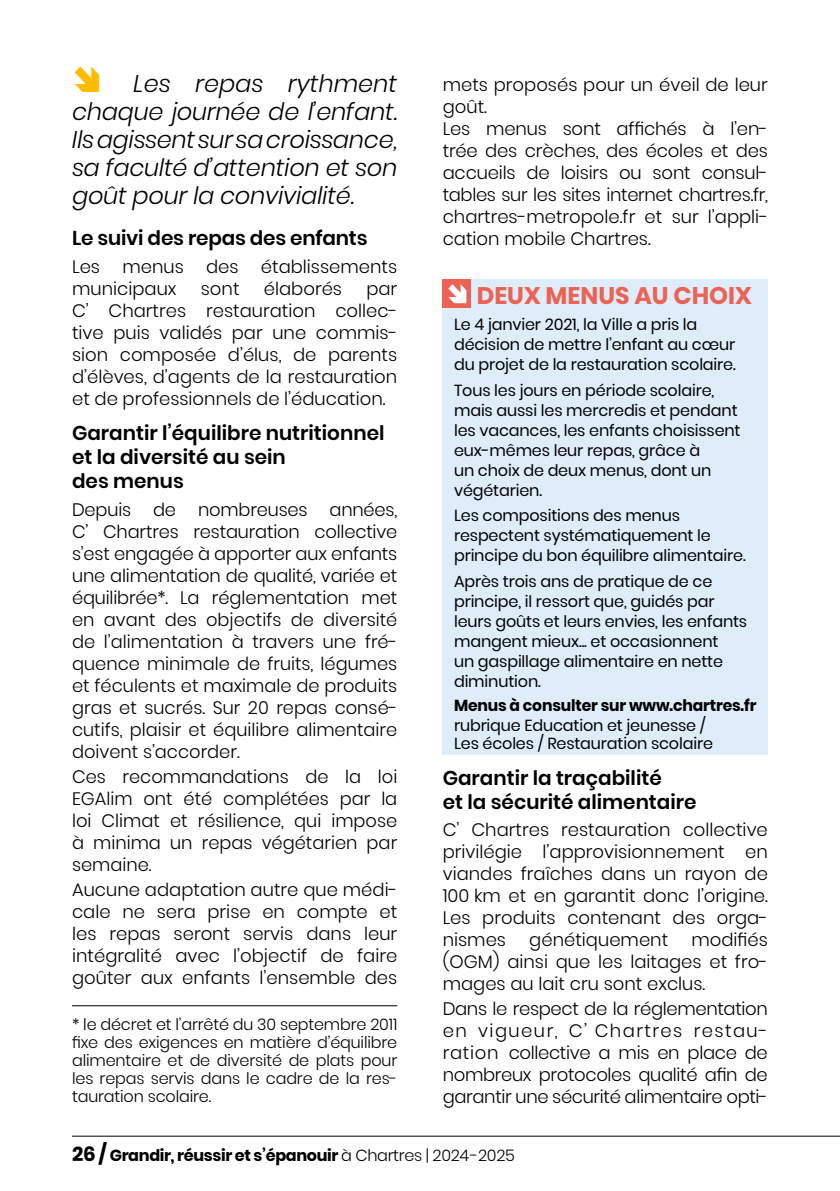
<style>
.page{position:relative;width:840px;height:1191px;background:#fff}
.page>*{position:absolute;margin:0;border:0;box-sizing:border-box;transform-origin:0 0}
.t1{font:italic 300 24px/28px "Poppins";letter-spacing:-.01em;color:#000;text-align:justify}
.t2{font:700 24px "Poppins";color:#ec6356}
.t3{font:600 20px/24px "Poppins";color:#000}
.t4{font:300 18px/22px "Poppins";color:#000;text-align:justify}
.t5{font:16px/20px "Poppins";letter-spacing:-.01em;color:#000}
.t6{font:300 16px/18px "Poppins";letter-spacing:-.01em;color:#000;text-align:justify}
.t7{font:700 16px "Poppins";letter-spacing:-.01em;color:#000}
.s1{color:#fcbd00}
.s2{font-size:20px}
.s3{font-weight:300}
</style>
<div class="page">
<div style="left:442px;top:279px;width:325px;height:476px;background:#dfedfa"></div>
<div style="left:442px;top:279px;width:29px;height:28px;background:#ec6356"></div>
<svg style="left:448px;top:284px;width:18px;height:19px"></svg>
<hr style="left:72px;top:1005px;width:325px;height:1px;background:#000">
<hr style="left:72px;top:1135px;width:767px;height:1px;background:#000">
<h1 class="t1" style="left:72px;top:70px;width:326px"><span class="s1">➔</span> Les repas rythment chaque journée de l’enfant.<br>Ils agissent sur sa croissance, sa faculté d’attention et son goût pour la convivialité.</h1>
<p class="t3" style="left:72px;top:226px;width:297px">Le suivi des repas des enfants</p>
<p class="t4" style="left:72px;top:256px;width:326px">Les menus des établissements municipaux</p>
<p class="t4" style="left:201px;top:278px;width:40px">sont</p>
<p class="t4" style="left:264px;top:278px;width:80px">élaborés</p>
<p class="t4" style="left:72px;top:278px;width:327px;text-indent:294px">par C’ Chartres restauration collec&shy;tive puis validés par une commis&shy;sion composée d’élus, de parents d’élèves, d’agents de la restauration et de professionnels de l’éducation.</p>
<p class="t3" style="left:72px;top:421px;width:314px">Garantir l’équilibre nutritionnel et la diversité au sein<br>des menus</p>
<p class="t4" style="left:72px;top:499px;width:327px">Depuis de nombreuses années, C’ Chartres restauration collective s’est engagée à apporter aux enfants une alimentation de qualité, variée et équilibrée*. La réglementation met en avant des objectifs de diversité de l’alimentation à travers une fré&shy;quence minimale de fruits, légumes et féculents et maximale de produits gras et sucrés. Sur 20 repas consé&shy;cutifs, plaisir et équilibre alimentaire doivent s’accorder.</p>
<p class="t4" style="left:72px;top:766px;width:326px">Ces recommandations de la loi EGAlim ont été complétées par la loi Climat et résilience, qui impose à minima un repas végétarien par semaine.</p>
<p class="t4" style="left:72px;top:878px;width:327px">Aucune adaptation autre que médi&shy;cale ne sera prise en compte et les repas seront servis dans leur intégralité avec l’objectif de faire goûter aux enfants l’ensemble des</p>
<p class="t6" style="left:72px;top:1015px;width:327px">* le décret et l’arrêté du 30 septembre 2011 fixe des exigences en matière d’équilibre alimentaire et de diversité de plats pour les repas servis dans le cadre de la res&shy;tauration scolaire.</p>
<p class="t4" style="left:442px;top:74px;width:327px;text-align:left">mets proposés pour un éveil de leur goût.<br>Les menus sont affichés à l’en&shy;trée des crèches, des écoles et des accueils de loisirs ou sont consul&shy;tables sur les sites internet chartres.fr, chartres-metropole.fr et sur l’appli&shy;cation mobile Chartres.</p>
<h1 class="t2" style="left:476px;top:282px;width:276px">DEUX MENUS AU CHOIX</h1>
<p class="t5" style="left:454px;top:314px;width:283px">Le 4 janvier 2021, la Ville a pris la décision de mettre l’enfant au cœur du projet de la restauration scolaire.</p>
<p class="t5" style="left:454px;top:380px;width:288px">Tous les jours en période scolaire, mais aussi les mercredis et pendant les vacances, les enfants choisissent eux-mêmes leur repas, grâce à<br>un choix de deux menus, dont un végétarien.</p>
<p class="t5" style="left:454px;top:506px;width:293px">Les compositions des menus respectent systématiquement le principe du bon équilibre alimentaire.</p>
<p class="t5" style="left:454px;top:571px;width:294px">Après trois ans de pratique de ce principe, il ressort que, guidés par leurs goûts et leurs envies, les enfants mangent mieux... et occasionnent<br>un gaspillage alimentaire en nette diminution.</p>
<p class="t7" style="left:454px;top:696px;width:304px">Menus à consulter sur www.chartres.fr</p>
<p class="t5" style="left:454px;top:716px;width:260px;line-height:18px">rubrique Education et jeunesse /<br>Les écoles / Restauration scolaire</p>
<p class="t3" style="left:442px;top:765px;width:255px">Garantir la traçabilité<br>et la sécurité alimentaire</p>
<p class="t4" style="left:442px;top:819px;width:327px">C’ Chartres restauration collective privilégie l’approvisionnement en viandes fraîches dans un rayon de 100 km et en garantit donc l’origine.<br>Les produits contenant des orga&shy;nismes</p>
<p class="t4" style="left:442px;top:929px;width:327px;text-indent:248px">modifiés (OGM) ainsi que les laitages et fro&shy;mages au lait cru sont exclus.</p>
<p class="t4" style="left:442px;top:998px;width:327px">Dans le respect de la réglementation en vigueur, C’ Chartres restau&shy;ration collective a mis en place de nombreux protocoles qualité afin de garantir une sécurité alimentaire opti-</p>
<p class="t4" style="left:529px;top:929px;width:140px">génétiquement</p>
<p class="t7" style="left:72px;top:1146px;width:444px"><span class="s2">26 /</span> Grandir, réussir et s’épanouir <span class="s3">à Chartres | 2024-2025</span></p>
</div>
